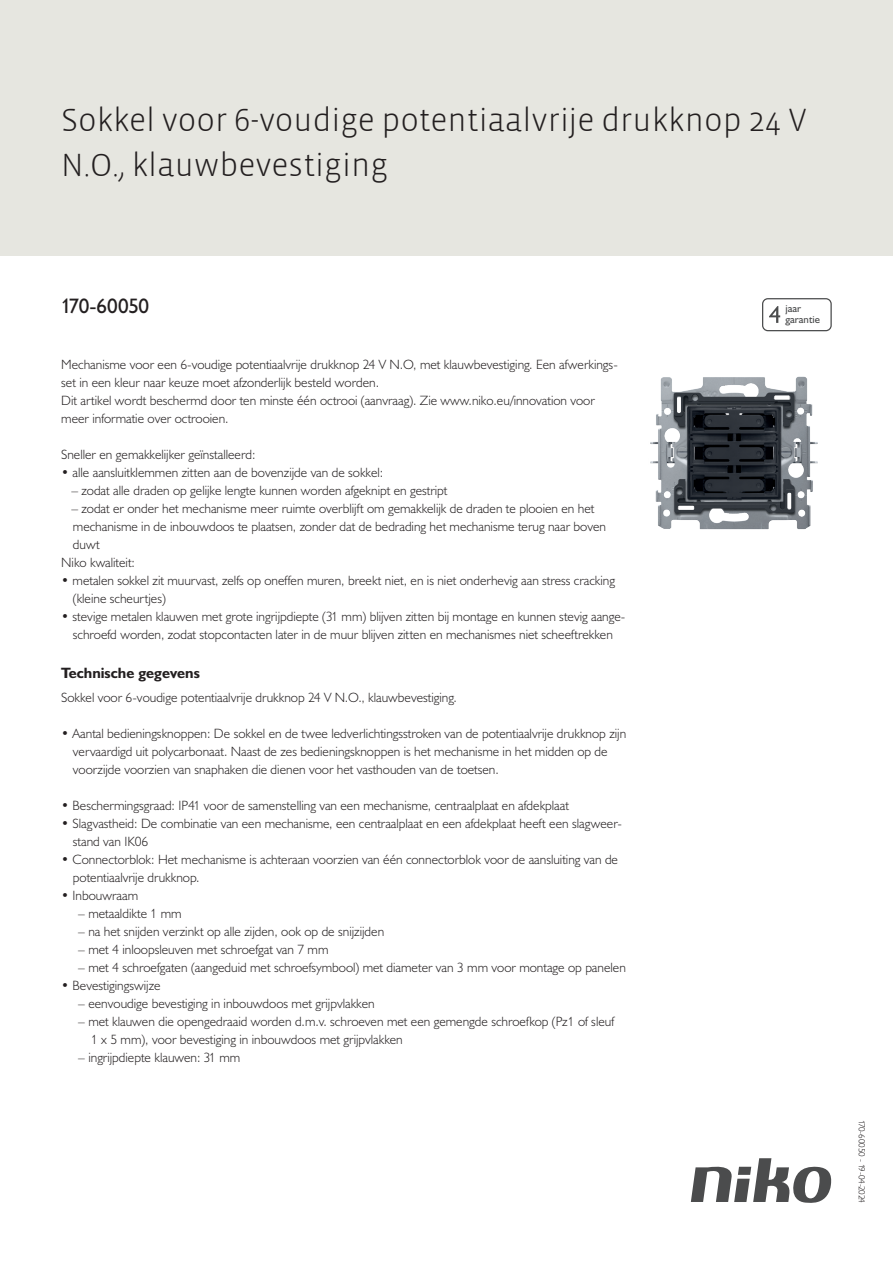
<style>
.page{position:relative;width:893px;height:1263px;background:#fff}
.page>*{position:absolute;margin:0;border:0;box-sizing:border-box;transform-origin:0 0}
.Title_datasheets{font:300 33px/45px "Vista Sans";color:#231f20}
.Article_number{font:21px "Humanist 521 BT";letter-spacing:-.01em;color:#231f20}
.Titles_parts{font:700 15px "Humanist 521 BT";color:#231f20}
.USP_Bullets{font:300 13.5px/18px "Humanist 521 BT";color:#231f20}
.USP_Bullets_level_2{font:300 13.5px/18px "Humanist 521 BT";color:#231f20}
.Platte_tekst_CAB{font:300 13.5px/18px "Humanist 521 BT";color:#231f20}
.t1{font:10.8px/10.8px "Humanist 521 BT";color:#4b4c4d}
.Revision{font:300 9px "Humanist 521 BT";letter-spacing:-.04em;color:#231f20}
</style>
<div class="page">
<svg style="left:691px;top:1158px;width:141px;height:45px"></svg>
<div style="left:0;top:0;width:893px;height:255px;background:#e6e6e0"></div>
<svg style="left:762px;top:298px;width:70px;height:33px"></svg>
<img style="left:650px;top:376px;width:168px;height:154px">
<p class="Title_datasheets" style="left:61px;top:98px;width:747px">Sokkel voor 6-voudige potentiaalvrije drukknop 24 V<br>N.O., klauwbevestiging</p>
<p class="Article_number" style="left:61px;top:293px;width:90px">170-60050</p>
<p class="t1" style="left:785px;top:303px;width:36px">jaar garantie</p>
<p class="Platte_tekst_CAB" style="left:61px;top:355px;width:558px">Mechanisme voor een 6-voudige potentiaalvrije drukknop 24 V N.O, met klauwbevestiging. Een afwerkings&shy;set in een kleur naar keuze moet afzonderlijk besteld worden.<br>Dit artikel wordt beschermd door ten minste één octrooi (aanvraag). Zie www.niko.eu/innovation voor meer informatie over octrooien.</p>
<p class="USP_Bullets" style="left:61px;top:445px;width:196px">Sneller en gemakkelijker geïnstalleerd:</p>
<p class="USP_Bullets" style="left:61px;top:463px;width:324px">• alle aansluitklemmen zitten aan de bovenzijde van de sokkel:</p>
<p class="USP_Bullets" style="left:71px;top:481px;width:378px">– zodat alle draden op gelijke lengte kunnen worden afgeknipt en gestript</p>
<p class="USP_Bullets" style="left:71px;top:499px;width:536px">– zodat er onder het mechanisme meer ruimte overblijft om gemakkelijk de draden te plooien en het mechanisme in de inbouwdoos te plaatsen, zonder dat de bedrading het mechanisme terug naar boven duwt</p>
<p class="USP_Bullets" style="left:61px;top:553px;width:75px">Niko kwaliteit:</p>
<p class="USP_Bullets" style="left:73px;top:571px;width:544px;text-indent:-12px">• metalen sokkel zit muurvast, zelfs op oneffen muren, breekt niet, en is niet onderhevig aan stress cracking (kleine scheurtjes)</p>
<p class="USP_Bullets" style="left:61px;top:607px;width:566px;text-align:center">• stevige metalen klauwen met grote ingrijpdiepte (31 mm) blijven zitten bij montage en kunnen stevig aange&shy;schroefd worden, zodat stopcontacten later in de muur blijven zitten en mechanismes niet scheeftrekken</p>
<p class="Titles_parts" style="left:61px;top:663px;width:140px">Technische gegevens</p>
<p class="Platte_tekst_CAB" style="left:61px;top:688px;width:397px">Sokkel voor 6-voudige potentiaalvrije drukknop 24 V N.O., klauwbevestiging.</p>
<p class="USP_Bullets" style="left:73px;top:724px;width:555px;text-indent:-12px">• Aantal bedieningsknoppen: De sokkel en de twee ledverlichtingsstroken van de potentiaalvrije drukknop zijn vervaardigd uit polycarbonaat. Naast de zes bedieningsknoppen is het mechanisme in het midden op de voorzijde voorzien van snaphaken die dienen voor het vasthouden van de toetsen.</p>
<p class="USP_Bullets" style="left:61px;top:796px;width:509px">• Beschermingsgraad: IP41 voor de samenstelling van een mechanisme, centraalplaat en afdekplaat</p>
<p class="USP_Bullets" style="left:73px;top:814px;width:550px;text-indent:-12px">• Slagvastheid: De combinatie van een mechanisme, een centraalplaat en een afdekplaat heeft een slagweer&shy;stand van IK06</p>
<p class="USP_Bullets" style="left:73px;top:850px;width:547px;text-indent:-12px">• Connectorblok: Het mechanisme is achteraan voorzien van één connectorblok voor de aansluiting van de potentiaalvrije drukknop.</p>
<p class="USP_Bullets" style="left:61px;top:886px;width:78px">• Inbouwraam</p>
<p class="USP_Bullets_level_2" style="left:78px;top:904px;width:105px">– metaaldikte 1 mm</p>
<p class="USP_Bullets_level_2" style="left:78px;top:922px;width:307px">– na het snijden verzinkt op alle zijden, ook op de snijzijden</p>
<p class="USP_Bullets_level_2" style="left:78px;top:940px;width:252px">– met 4 inloopsleuven met schroefgat van 7 mm</p>
<p class="USP_Bullets_level_2" style="left:78px;top:958px;width:549px">– met 4 schroefgaten (aangeduid met schroefsymbool) met diameter van 3 mm voor montage op panelen</p>
<p class="USP_Bullets" style="left:61px;top:976px;width:101px">• Bevestigingswijze</p>
<p class="USP_Bullets_level_2" style="left:78px;top:994px;width:298px">– eenvoudige bevestiging in inbouwdoos met grijpvlakken</p>
<p class="USP_Bullets_level_2" style="left:91px;top:1012px;width:525px;text-indent:-13px">– met klauwen die opengedraaid worden d.m.v. schroeven met een gemengde schroefkop (Pz1 of sleuf<br>1 x 5 mm), voor bevestiging in inbouwdoos met grijpvlakken</p>
<p class="USP_Bullets_level_2" style="left:78px;top:1048px;width:164px">– ingrijpdiepte klauwen: 31 mm</p>
<p class="Revision" style="left:868px;top:1120px;width:85px;rotate:90deg">170-60050 - 19-04-2024</p>
</div>
